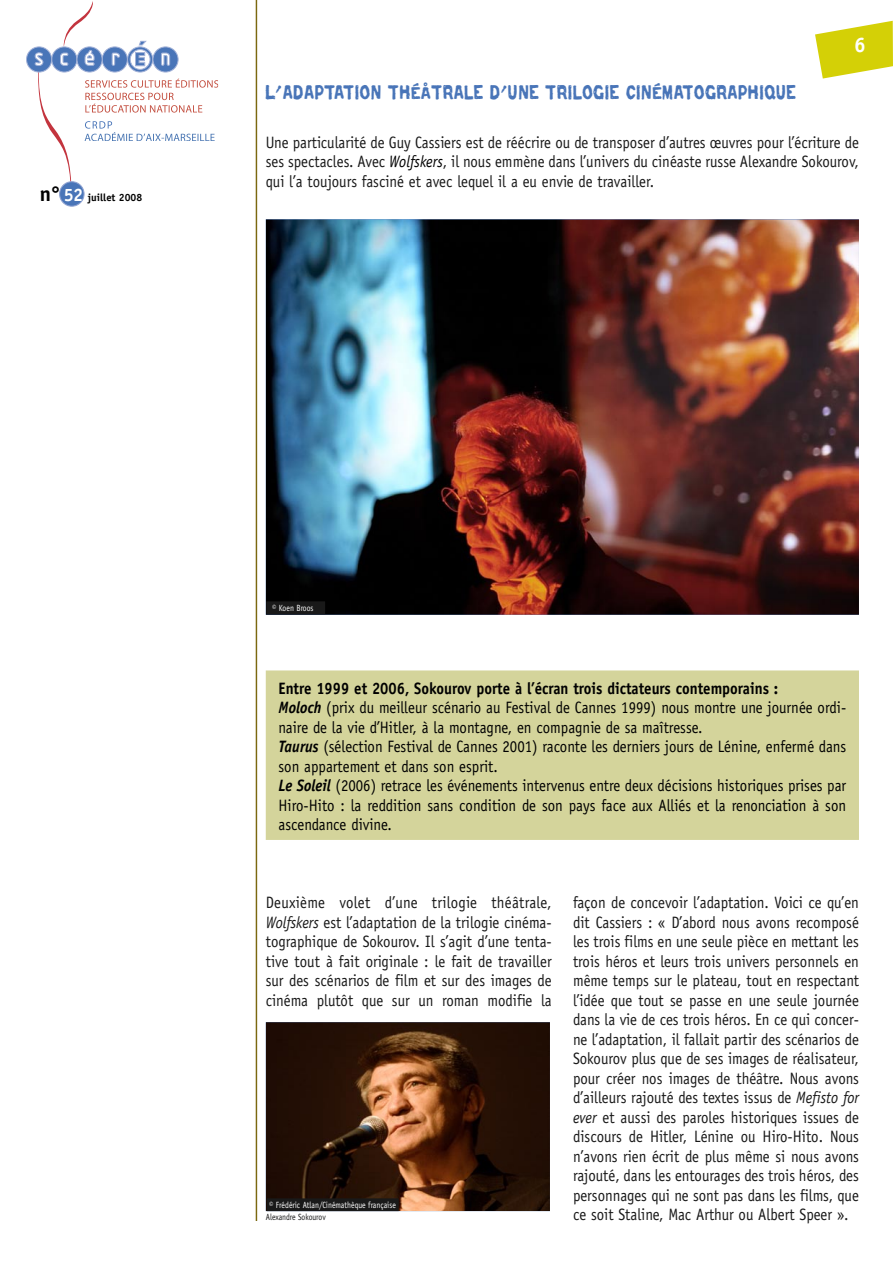
<style>
.page{position:relative;width:893px;height:1263px;background:#fff}
.page>*{position:absolute;margin:0;border:0;box-sizing:border-box;transform-origin:0 0}
.t1{font:700 21px "Officina Sans";color:#fff}
.t2{font:18px "Repent";letter-spacing:.025em;color:#4975b8;scale:.8 1}
.t3{font:16.5px/19.5px "Officina Sans";color:#191919;text-align:justify;scale:.9 1}
.t4{font:16.5px/19.5px "Officina Sans";color:#000;scale:.9 1}
.t5{font:700 10.5px "Officina Sans";color:#000}
.t6{font:9px "Officina Sans";color:#fff;scale:.85 1}
.t7{font:9px "Officina Sans";color:#191919;scale:.85 1}
.s1{font-size:21px}
.s2{font-size:18px;color:#fff}
.s3{font-style:italic;color:#000}
.s4{font-weight:700}
.s5{font-weight:700;font-style:italic}
.s6{font-style:italic}
</style>
<div class="page">
<img style="left:218px;top:0;width:71px;height:1220px">
<svg style="left:815px;top:21px;width:78px;height:58px"></svg>
<svg style="left:26px;top:1px;width:192px;height:189px"></svg>
<div style="left:60px;top:182px;width:24px;height:24px;background:#4975b8;border-radius:50%"></div>
<div style="left:59px;top:181px;width:26px;height:26px;border:1px solid #90a3d2;border-radius:50%"></div>
<div style="left:266px;top:670px;width:593px;height:170px;background:#d4d49b"></div>
<img style="left:266px;top:219px;width:593px;height:396px">
<div style="left:266px;top:601px;width:59px;height:13px;background:#191919"></div>
<img style="left:266px;top:1022px;width:284px;height:189px">
<div style="left:267px;top:1198px;width:132px;height:13px;background:#191919"></div>
<p class="t5" style="left:40px;top:190px;width:104px"><span class="s1">n°</span> <span class="s2">52</span> juillet 2008</p>
<p class="t1" style="left:854px;top:32px;width:13px">6</p>
<p class="t2" style="left:266px;top:82px;width:664px">L’ADAPTATION THÉÂTRALE D’UNE TRILOGIE CINÉMATOGRAPHIQUE</p>
<p class="t3" style="left:266px;top:132px;width:660px">Une particularité de Guy Cassiers est de réécrire ou de transposer d’autres œuvres pour l’écriture de ses spectacles. Avec <span class="s3">Wolfskers</span>, il nous emmène dans l’univers du cinéaste russe Alexandre Sokourov, qui l’a toujours fasciné et avec lequel il a eu envie de travailler.</p>
<p class="t6" style="left:272px;top:602px;width:50px">© Koen Broos</p>
<p class="t4" style="left:279px;top:678px;width:632px"><span class="s4">Entre 1999 et 2006, Sokourov porte à l’écran trois dictateurs contemporains :<br></span><span class="s5">Moloch</span> (prix du meilleur scénario au Festival de Cannes 1999) nous montre une journée ordi&shy;naire de la vie d’Hitler, à la montagne, en compagnie de sa maîtresse.<br><span class="s5">Taurus</span> (sélection Festival de Cannes 2001) raconte les derniers jours de Lénine, enfermé dans son appartement et dans son esprit.<br><span class="s5">Le Soleil</span> (2006) retrace les événements intervenus entre deux décisions historiques prises par Hiro-Hito : la reddition sans condition de son pays face aux Alliés et la renonciation à son ascendance divine.</p>
<p class="t3" style="left:266px;top:893px;width:319px">Deuxième volet d’une trilogie théâtrale, <span class="s6">Wolfskers</span> est l’adaptation de la trilogie cinéma&shy;tographique de Sokourov. Il s’agit d’une tenta&shy;tive tout à fait originale : le fait de travailler sur des scénarios de film et sur des images de cinéma plutôt que sur un roman modifie la</p>
<p class="t3" style="left:573px;top:893px;width:319px">façon de concevoir l’adaptation. Voici ce qu’en dit Cassiers : « D’abord nous avons recomposé les trois films en une seule pièce en mettant les trois héros et leurs trois univers personnels en même temps sur le plateau, tout en respectant l’idée que tout se passe en une seule journée dans la vie de ces trois héros. En ce qui concer&shy;ne l’adaptation, il fallait partir des scénarios de Sokourov plus que de ses images de réalisateur, pour créer nos images de théâtre. Nous avons d’ailleurs rajouté des textes issus de <span class="s6">Mefisto for ever</span> et aussi des paroles historiques issues de discours de Hitler, Lénine ou Hiro-Hito. Nous n’avons rien écrit de plus même si nous avons rajouté, dans les entourages des trois héros, des personnages qui ne sont pas dans les films, que ce soit Staline, Mac Arthur ou Albert Speer ».</p>
<p class="t6" style="left:269px;top:1199px;width:151px">© Frédéric Atlan/Cinémathèque française</p>
<p class="t7" style="left:266px;top:1212px;width:72px">Alexandre Sokourov</p>
</div>
